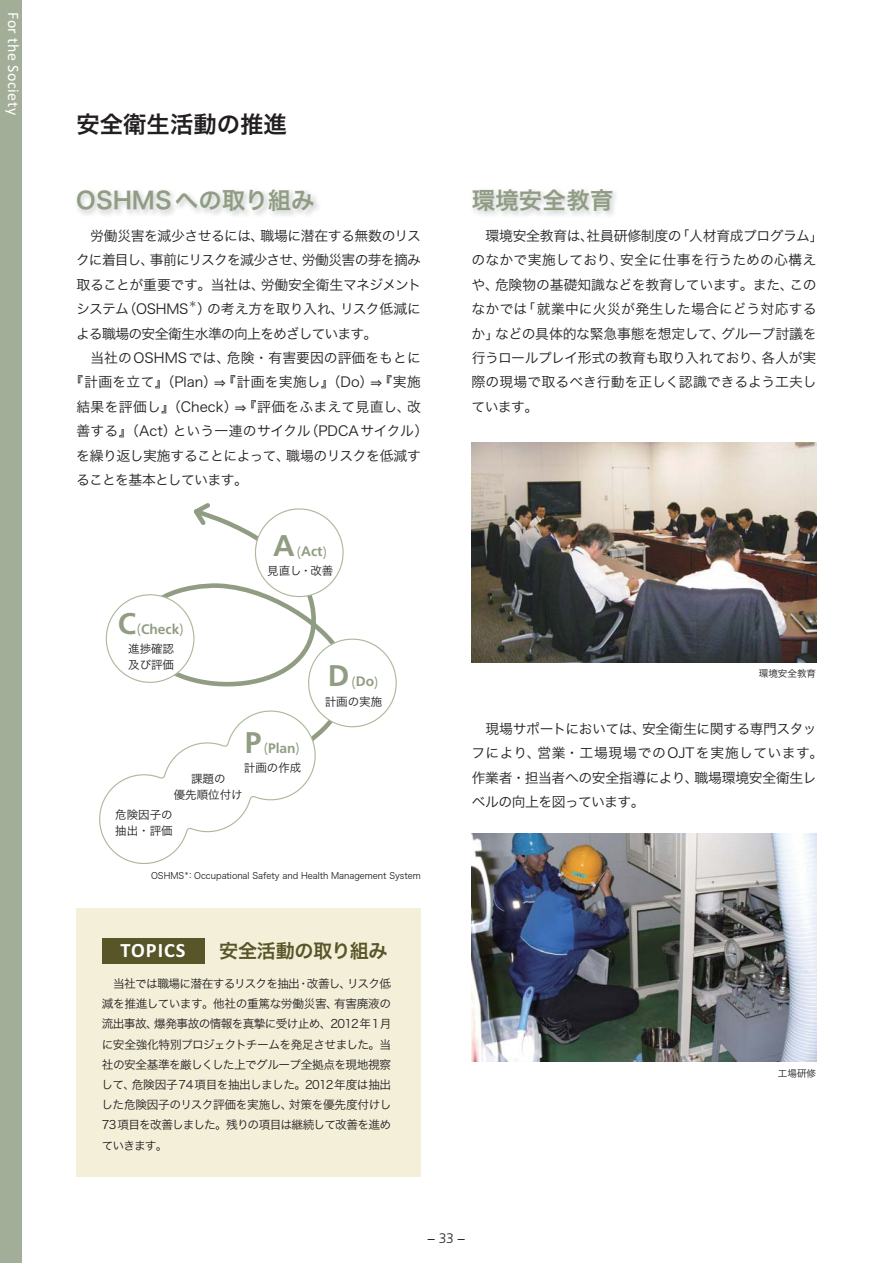
<style>
.page{position:relative;width:893px;height:1263px;background:#fff}
.page>*{position:absolute;margin:0;border:0;box-sizing:border-box;transform-origin:0 0}
.t1{font:23.4px "Hira Kaku Pro W6 90 msp RKSJ H";letter-spacing:.005em;color:#909d83}
.t2{font:23.4px "Hira Kaku Pro W6 90 msp RKSJ H";color:#231f20}
.t3{font:700 20.4px "Calibri";letter-spacing:.05em;color:#fff}
.t4{font:19.2px "Hira Kaku Pro W6 90 msp RKSJ H";letter-spacing:-.02em;color:#585528}
.t5{font:15.9px "Calibri";letter-spacing:.025em;color:#fff}
.t6{font:13.8px/24.5px "Hira Kaku Pro W3 90 msp RKSJ H";letter-spacing:-.015em;color:#231f20}
.t7{font:13.8px "Hira Kaku Pro W3 90 msp RKSJ H";letter-spacing:.015em;color:#231f20}
.t8{font:13.8px "Hira Kaku Pro W3 90 msp RKSJ H";letter-spacing:.005em;color:#231f20}
.t9{font:13.8px "Hira Kaku Pro W3 90 msp RKSJ H";letter-spacing:-.035em;color:#231f20}
.t10{font:13.8px "Hira Kaku Pro W3 90 msp RKSJ H";letter-spacing:-.05em;color:#231f20}
.t11{font:700 13.8px "Frutiger";color:#909d83}
.t12{font:13.8px "Hira Kaku Pro W3 90 msp RKSJ H";letter-spacing:-.045em;color:#231f20}
.t13{font:13.8px "Hira Kaku Pro W3 90 msp RKSJ H";color:#909d83}
.t14{font:300 13.8px "Frutiger";color:#231f20}
.t15{font:11.7px/20.2px "Hira Kaku Pro W3 90 msp RKSJ H";letter-spacing:-.055em;color:#231f20;text-align:justify}
.t16{font:11.55px/16px "Hira Kaku Pro W3 90 msp RKSJ H";color:#231f20}
.t17{font:9.6px "Hira Kaku Pro W3 90 msp RKSJ H";color:#231f20}
.t18{font:9px "Hira Kaku Pro W3 90 msp RKSJ H";color:#231f20;scale:.95 1}
.t19{font:8.1px "Hira Kaku Pro W3 90 msp RKSJ H";color:#231f20}
.s1{font-size:29.85px}
.s2{font-family:"Hira Kaku Pro W3 90 msp RKSJ H";font-weight:400}
.s3{font-family:"Frutiger";font-weight:700;font-size:29.85px}
.s4{font-family:"Frutiger";font-weight:700}
</style>
<div class="page">
<div style="left:0;top:0;width:21px;height:1263px;background:#a2ae98"></div>
<div style="left:77px;top:908px;width:344px;height:268px;background:#f3efd9"></div>
<img style="left:472px;top:442px;width:344px;height:220px">
<img style="left:472px;top:833px;width:344px;height:229px">
<svg style="left:120px;top:510px;width:233px;height:224px"></svg>
<svg style="left:190px;top:503px;width:24px;height:26px"></svg>
<div style="left:255px;top:509px;width:88px;height:88px;background:#fff;border-radius:50%"></div>
<div style="left:309px;top:639px;width:87px;height:88px;background:#fff;border-radius:50%"></div>
<div style="left:106px;top:595px;width:88px;height:87px;background:#fff;border-radius:50%"></div>
<svg style="left:99px;top:706px;width:223px;height:158px"></svg>
<div style="left:102px;top:938px;width:102px;height:26px;background:#585528"></div>
<p class="t5" style="left:23px;top:12px;width:105px;rotate:90deg">For the Society</p>
<h1 class="t2" style="left:77px;top:116px;width:212px">安全衛生活動の推進</h1>
<h1 class="t1" style="left:76px;top:192px;width:240px">OSHMSへの取り組み</h1>
<p class="t6" style="left:76px;top:225px;width:347px;text-align:justify">　労働災害を減少させるには、職場に潜在する無数のリスクに着目し、事前にリスクを減少させ、労働災害の芽を摘み取ることが重要です。当社は、労働安全衛生マネジメントシステム（OSHMS</p>
<p class="t19" style="left:189px;top:301px;width:10px">＊</p>
<p class="t6" style="left:197px;top:299px;width:225px">）の考え方を取り入れ、リスク低減に</p>
<p class="t10" style="left:76px;top:328px;width:303px">よる職場の安全衛生水準の向上をめざしています。</p>
<p class="t8" style="left:77px;top:353px;width:346px">　当社のOSHMSでは、危険・有害要因の評価をもとに</p>
<p class="t7" style="left:70px;top:377px;width:353px">『計画を立て』（Plan）『計画を実施し』（Do）『実施</p>
<p class="t7" style="left:76px;top:402px;width:346px">結果を評価し』（Check）『評価をふまえて見直し、改</p>
<p class="t6" style="left:76px;top:421px;width:353px">善する』（Act）という一連のサイクル（PDCAサイクル）</p>
<p class="t9" style="left:76px;top:450px;width:346px">を繰り返し実施することによって、職場のリスクを低減す</p>
<p class="t12" style="left:76px;top:475px;width:173px">ることを基本としています。</p>
<p class="t11" style="left:118px;top:624px;width:68px"><span class="s1">C</span><span class="s2">(</span>Check<span class="s2">)</span></p>
<p class="t16" style="left:128px;top:642px;width:47px">進捗確認及び評価</p>
<p class="t11" style="left:273px;top:546px;width:56px"><span class="s1">A</span><span class="s2">(</span>Act<span class="s2">)</span></p>
<p class="t16" style="left:267px;top:565px;width:68px">見直し・改善</p>
<p class="t13" style="left:328px;top:677px;width:53px"><span class="s3">D</span>(<span class="s4">Do</span>)</p>
<p class="t16" style="left:325px;top:695px;width:59px">計画の実施</p>
<p class="t11" style="left:245px;top:742px;width:57px"><span class="s1">P</span><span class="s2">(</span>Plan<span class="s2">)</span></p>
<p class="t16" style="left:244px;top:761px;width:59px">計画の作成</p>
<p class="t16" style="left:174px;top:772px;width:70px;text-align:center">課題の<br>優先順位付け</p>
<p class="t16" style="left:115px;top:808px;width:59px">危険因子の抽出・評価</p>
<p class="t18" style="left:151px;top:872px;width:285px">OSHMS*： Occupational Safety and Health Management System</p>
<h2 class="t3" style="left:120px;top:938px;width:67px">TOPICS</h2>
<h3 class="t4" style="left:219px;top:944px;width:170px">安全活動の取り組み</h3>
<p class="t15" style="left:101px;top:975px;width:292px">　当社では職場に潜在するリスクを抽出･改善し、リスク低減を推進しています。他社の重篤な労働災害、有害廃液の流出事故、爆発事故の情報を真摯に受け止め、2012年1月に安全強化特別プロジェクトチームを発足させました。当社の安全基準を厳しくした上でグループ全拠点を現地視察して、危険因子74項目を抽出しました。2012年度は抽出した危険因子のリスク評価を実施し、対策を優先度付けし73項目を改善しました。残りの項目は継続して改善を進めていきます。</p>
<h1 class="t1" style="left:472px;top:192px;width:143px">環境安全教育</h1>
<p class="t6" style="left:471px;top:225px;width:353px">　環境安全教育は、社員研修制度の「人材育成プログラム」のなかで実施しており、安全に仕事を行うための心構えや、危険物の基礎知識などを教育しています。また、このなかでは｢就業中に火災が発生した場合にどう対応するか」などの具体的な緊急事態を想定して、グループ討議を行うロールプレイ形式の教育も取り入れており、各人が実際の現場で取るべき行動を正しく認識できるよう工夫しています。</p>
<p class="t17" style="left:759px;top:670px;width:59px">環境安全教育</p>
<p class="t6" style="left:471px;top:718px;width:353px">　現場サポートにおいては、安全衛生に関する専門スタッフにより、営業・工場現場でのOJTを実施しています。作業者・担当者への安全指導により、職場環境安全衛生レベルの向上を図っています。</p>
<p class="t17" style="left:778px;top:1069px;width:40px">工場研修</p>
<p class="t14" style="left:427px;top:1233px;width:40px">− 33 −</p>
</div>
